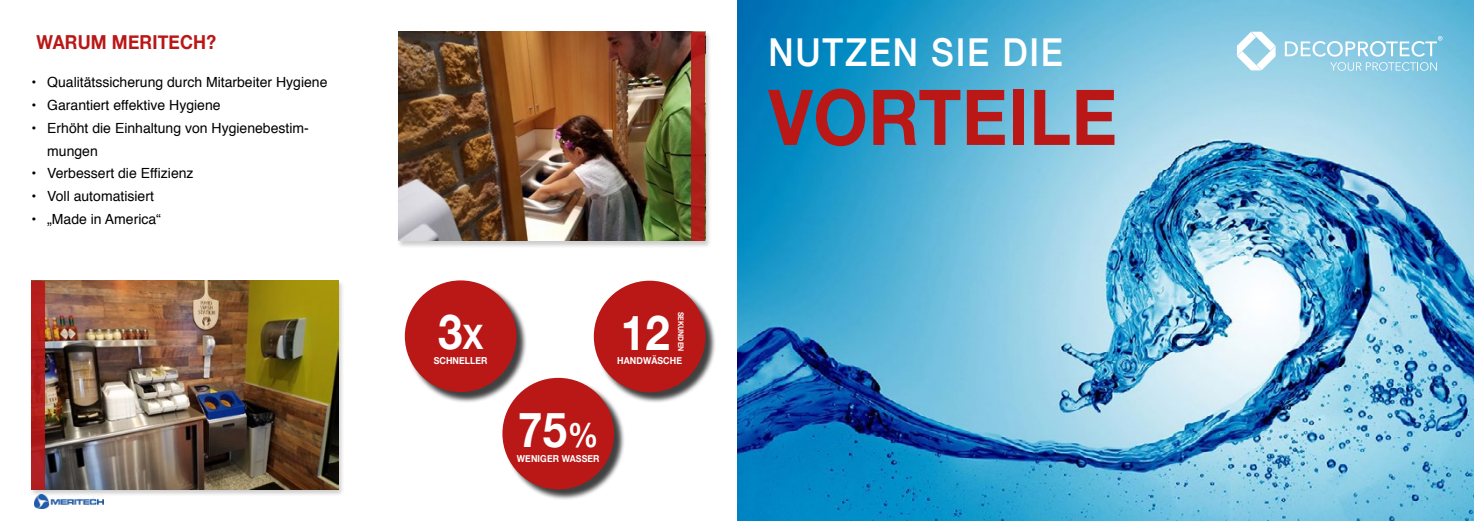
<style>
.page{position:relative;width:1474px;height:521px;background:#fff}
.page>*{position:absolute;margin:0;border:0;box-sizing:border-box;transform-origin:0 0}
.t1{font:700 77px "Helvetica Neue";letter-spacing:.01em;color:#ba1717;scale:.91 1}
.t2{font:700 48.12px "Helvetica Neue";color:#fff;scale:.91 1}
.t3{font:500 38.5px "Helvetica Neue";letter-spacing:.05em;color:#fff;scale:.91 1}
.t4{font:700 19.25px "Helvetica Neue";letter-spacing:.01em;color:#ba1717;scale:.91 1}
.t5{font:14px/22.8px "Helvetica";color:#000}
.t6{font:700 9.62px "Helvetica Neue";letter-spacing:.01em;color:#fff;scale:.91 1}
.t7{font:700 7.7px "Helvetica Neue";letter-spacing:.01em;color:#fff;scale:.91 1}
.s1{font-size:33.69px}
</style>
<div class="page">
<div style="left:397px;top:32px;width:314px;height:216px;background:#000;opacity:.2"></div>
<img style="left:398px;top:32px;width:307px;height:209px">
<div style="left:691px;top:32px;width:14px;height:208px;background:#af211a"></div>
<div style="left:30px;top:280px;width:314px;height:217px;background:#000;opacity:.2"></div>
<img style="left:32px;top:280px;width:306px;height:209px">
<div style="left:32px;top:281px;width:13px;height:208px;background:#b11e1c"></div>
<img style="left:737px;top:0;width:736px;height:521px">
<img style="left:35px;top:494px;width:68px;height:15px">
<svg style="left:1236px;top:32px;width:39px;height:38px"></svg>
<svg style="left:1284px;top:36px;width:158px;height:35px;background:#9bd2e7"></svg>
<div style="left:406px;top:282px;width:121px;height:121px;background:#000;opacity:.75"></div>
<div style="left:405px;top:280px;width:111px;height:112px;background:#ba1717;border-radius:50%"></div>
<div style="left:504px;top:379px;width:120px;height:121px;background:#000;opacity:.75"></div>
<div style="left:502px;top:378px;width:112px;height:111px;background:#ba1717;border-radius:50%"></div>
<div style="left:595px;top:282px;width:121px;height:121px;background:#000;opacity:.75"></div>
<div style="left:594px;top:281px;width:111px;height:111px;background:#ba1717;border-radius:50%"></div>
<h3 class="t4" style="left:36px;top:27px;width:199px">WARUM MERITECH?</h3>
<h3 class="t3" style="left:768px;top:21px;width:325px">NUTZEN SIE DIE</h3>
<h1 class="t1" style="left:768px;top:57px;width:384px">VORTEILE</h1>
<p class="t5" style="left:32px;top:71px;width:297px">• Qualitätssicherung durch Mitarbeiter Hygiene</p>
<p class="t5" style="left:32px;top:94px;width:191px">• Garantiert effektive Hygiene</p>
<p class="t5" style="left:47px;top:117px;width:263px;text-indent:-16px">• Erhöht die Einhaltung von Hygienebestim&shy;mungen</p>
<p class="t5" style="left:32px;top:162px;width:164px">• Verbessert die Effizienz</p>
<p class="t5" style="left:32px;top:185px;width:124px">• Voll automatisiert</p>
<p class="t5" style="left:32px;top:208px;width:131px">• „Made in America“</p>
<h2 class="t2" style="left:438px;top:294px;width:51px">3<span class="s1">X</span></h2>
<p class="t6" style="left:434px;top:353px;width:61px">SCHNELLER</p>
<p class="t7" style="left:687px;top:311px;width:45px;rotate:90deg">SEKUNDEN</p>
<h2 class="t2" style="left:621px;top:295px;width:55px">12</h2>
<p class="t6" style="left:617px;top:353px;width:73px">HANDWÄSCHE</p>
<h2 class="t2" style="left:518px;top:392px;width:90px">75<span class="s1">%</span></h2>
<p class="t6" style="left:517px;top:450px;width:92px">WENIGER WASSER</p>
</div>
